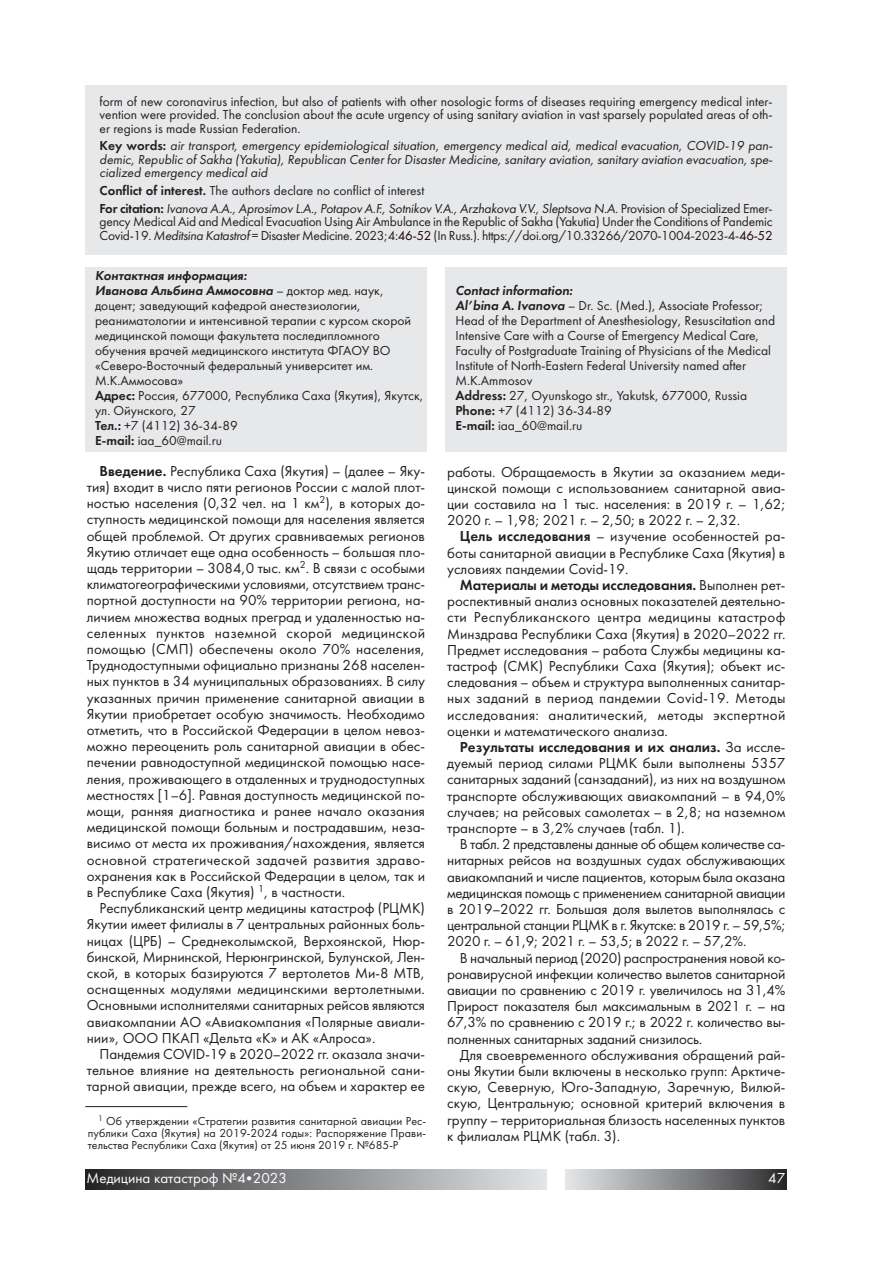
<style>
.page{position:relative;width:893px;height:1263px;background:#fff}
.page>*{position:absolute;margin:0;border:0;box-sizing:border-box;transform-origin:0 0}
.t1{font:15px/16.2px "Futura Book C";color:#231f20;text-align:justify}
.t2{font:15px "Futura Demi C";color:#231f20}
.t3{font:15px "Futura Book C";color:#fff}
.t4{font:13.5px/15px "Futura Book C";color:#231f20}
.t5{font:italic 13.5px/13.5px "Futura Book C";letter-spacing:-.015em;color:#231f20;text-align:justify}
.t6{font:italic 13.5px/15px "Futura Demi C";color:#231f20}
.t7{font:12px/12px "Futura Book C";color:#231f20;text-align:justify}
.s1{font-family:"Futura Demi C";font-style:normal}
.s2{font-style:normal}
.s3{font-style:italic}
.s4{color:#23010c}
.s5{font-family:"Futura Book C";font-style:normal}
.s6{font-family:"Futura Demi C"}
.s7{font-family:"Futura Demi C";font-style:italic}
.s8{font-family:"Futura Book C"}
</style>
<div class="page">
<div style="left:85px;top:1169px;width:461px;height:21px;background:linear-gradient(to right,#2b2b2d,#e5e6ea)"></div>
<div style="left:566px;top:1169px;width:221px;height:21px;background:linear-gradient(to right,#e5e7ea,#2e2e30)"></div>
<div style="left:85px;top:268px;width:341px;height:184px;background:#e7e8e9"></div>
<div style="left:445px;top:268px;width:342px;height:184px;background:#e7e8e9"></div>
<div style="left:85px;top:85px;width:702px;height:170px;background:#e7e8e9"></div>
<hr style="left:85px;top:1106px;width:102px;height:1px;background:#231f20">
<p class="t4" style="left:100px;top:94px;width:675px;line-height:13.5px;text-align:justify">form of new coronavirus infection, but also of patients with other nosologic forms of diseases requiring emergency medical inter&shy;vention were provided. The conclusion about the acute urgency of using sanitary aviation in vast sparsely populated areas of oth&shy;er regions is made Russian Federation.</p>
<p class="t5" style="left:100px;top:139px;width:674px"><span class="s1">Key words:</span> air transport, emergency epidemiological situation, emergency medical aid, medical evacuation, COVID-19 pan&shy;demic, Republic of Sakha (Yakutia), Republican Center for Disaster Medicine, sanitary aviation, sanitary aviation evacuation, spe&shy;cialized emergency medical aid</p>
<p class="t5" style="left:100px;top:182px;width:675px;line-height:17.7px"><span class="s1">Conflict of interest.</span> <span class="s2">The authors declare no conflict of interest<br></span><span class="s1">For citation:</span> Ivanova A.A., Aprosimov L.A., Potapov A.F., Sotnikov V.A., Arzhakova V.V., Sleptsova N.A. <span class="s2">Provision of Specialized Emer-</span></p>
<p class="t4" style="left:100px;top:215px;width:675px;line-height:13.5px">gency Medical Aid and Medical Evacuation Using Air Ambulance in the Republic of Sakha (Yakutia) Under the Conditions of Pandemic<br>Covid-19. <span class="s3">Meditsina Katastrof</span> = Disaster Medicine. 2023;4:<span class="s4">46-52</span> (In Russ.). https://doi.org/10.33266/2070-1004-2023-4-<span class="s4">46-52</span></p>
<p class="t6" style="left:95px;top:268px;width:290px">Контактная информация:<br>Иванова Альбина Аммосовна <span class="s5">– доктор мед. наук,</span></p>
<p class="t4" style="left:95px;top:298px;width:330px">доцент; заведующий кафедрой анестезиологии, реаниматологии и интенсивной терапии с курсом скорой медицинской помощи факультета последипломного обучения врачей медицинского института ФГАОУ ВО «Северо-Восточный федеральный университет им.<br>М.К.Аммосова»<br><span class="s6">Адрес:</span> Россия, 677000, Республика Саха (Якутия), Якутск, ул. Ойунского, 27<br><span class="s6">Тел.:</span> +7 (4112) 36-34-89<br><span class="s6">E-mail:</span> iaa_60@mail.ru</p>
<p class="t1" style="left:87px;top:462px;width:340px;text-indent:13px"><span class="s6">Введение.</span> Республика Саха (Якутия) – (далее – Яку&shy;тия) входит в число пяти регионов России с малой плот&shy;ностью населения (0,32 чел. на 1 км<sup>2</sup>), в которых до&shy;ступность медицинской помощи для населения является общей проблемой. От других сравниваемых регионов Якутию отличает еще одна особенность – большая пло&shy;щадь территории – 3084,0 тыс. км<sup>2</sup>. В связи с особыми климатогеографическими условиями, отсутствием транс&shy;портной доступности на 90% территории региона, на&shy;личием множества водных преград и удаленностью на&shy;селенных пунктов наземной скорой медицинской помощью (СМП) обеспечены около 70% населения, Труднодоступными официально признаны 268 населен&shy;ных пунктов в 34 муниципальных образованиях. В силу указанных причин применение санитарной авиации в Якутии приобретает особую значимость. Необходимо отметить, что в Российской Федерации в целом невоз&shy;можно переоценить роль санитарной авиации в обес&shy;печении равнодоступной медицинской помощью насе&shy;ления, проживающего в отдаленных и труднодоступных местностях [1–6]. Равная доступность медицинской по&shy;мощи, ранняя диагностика и ранее начало оказания медицинской помощи больным и пострадавшим, неза&shy;висимо от места их проживания/нахождения, является основной стратегической задачей развития здраво&shy;охранения как в Российской Федерации в целом, так и в Республике Саха (Якутия) <sup>1</sup>, в частности.</p>
<p class="t1" style="left:87px;top:900px;width:340px;text-indent:13px">Республиканский центр медицины катастроф (РЦМК)<br>Якутии имеет филиалы в 7 центральных районных боль&shy;ницах (ЦРБ) – Среднеколымской, Верхоянской, Нюр&shy;бинской, Мирнинской, Нерюнгринской, Булунской, Лен&shy;ской, в которых базируются 7 вертолетов Ми-8 МТВ, оснащенных модулями медицинскими вертолетными.<br>Основными исполнителями санитарных рейсов являются авиакомпании АО «Авиакомпания «Полярные авиали&shy;нии», ООО ПКАП «Дельта «К» и АК «Алроса».</p>
<p class="t1" style="left:87px;top:1046px;width:340px;text-indent:13px">Пандемия COVID-19 в 2020–2022 гг. оказала значи&shy;тельное влияние на деятельность региональной сани&shy;тарной авиации, прежде всего, на объем и характер ее</p>
<p class="t7" style="left:88px;top:1114px;width:340px;text-indent:10px"><sup>1</sup> Об утверждении «Стратегии развития санитарной авиации Рес&shy;публики Саха (Якутия) на 2019-2024 годы»: Распоряжение Прави&shy;тельства Республики Саха (Якутия) от 25 июня 2019 г. №685-Р</p>
<p class="t6" style="left:455px;top:283px;width:119px">Contact information:</p>
<p class="t4" style="left:455px;top:298px;width:321px"><span class="s7">Al’bina A. Ivanova</span> – Dr. Sc. (Med.), Associate Professor; Head of the Department of Anesthesiology, Resuscitation and Intensive Care with a Course of Emergency Medical Care, Faculty of Postgraduate Training of Physicians of the Medical Institute of North-Eastern Federal University named after M.K.Ammosov<br><span class="s6">Address:</span> 27, Oyunskogo str., Yakutsk, 677000, Russia <span class="s6">Phone:</span> +7 (4112) 36-34-89<br><span class="s6">E-mail:</span> iaa_60@mail.ru</p>
<p class="t1" style="left:447px;top:463px;width:340px">работы. Обращаемость в Якутии за оказанием меди&shy;цинской помощи с использованием санитарной авиа&shy;ции составила на 1 тыс. населения: в 2019 г. – 1,62; 2020 г. – 1,98; 2021 г. – 2,50; в 2022 г. – 2,32.</p>
<p class="t1" style="left:447px;top:528px;width:340px;text-indent:13px"><span class="s6">Цель исследования</span> – изучение особенностей ра&shy;боты санитарной авиации в Республике Саха (Якутия) в условиях пандемии Covid-19.</p>
<p class="t2" style="left:460px;top:576px;width:327px">Материалы и методы исследования. <span class="s8">Выполнен рет-</span></p>
<p class="t1" style="left:447px;top:593px;width:340px">роспективный анализ основных показателей деятельно&shy;сти Республиканского центра медицины катастроф Минздрава Республики Саха (Якутия) в 2020–2022 гг.<br>Предмет исследования – работа Службы медицины ка&shy;тастроф (СМК) Республики Саха (Якутия); объект ис&shy;следования – объем и структура выполненных санитар&shy;ных заданий в период пандемии Covid-19. Методы исследования: аналитический, методы экспертной оценки и математического анализа.</p>
<p class="t2" style="left:460px;top:738px;width:327px">Результаты исследования и их анализ. <span class="s8">За иссле-</span></p>
<p class="t1" style="left:447px;top:755px;width:340px">дуемый период силами РЦМК были выполнены 5357 санитарных заданий (санзаданий), из них на воздушном транспорте обслуживающих авиакомпаний – в 94,0% случаев; на рейсовых самолетах – в 2,8; на наземном транспорте – в 3,2% случаев (табл. 1).</p>
<p class="t1" style="left:447px;top:836px;width:340px;text-indent:13px">В табл. 2 представлены данные об общем количестве са&shy;нитарных рейсов на воздушных судах обслуживающих авиакомпаний и числе пациентов, которым была оказана медицинская помощь с применением санитарной авиации в 2019–2022 гг. Большая доля вылетов выполнялась с центральной станции РЦМК в г. Якутске: в 2019 г. – 59,5%; 2020 г. – 61,9; 2021 г. – 53,5; в 2022 г. – 57,2%.</p>
<p class="t1" style="left:447px;top:949px;width:340px;text-indent:13px">В начальный период (2020) распространения новой ко&shy;ронавирусной инфекции количество вылетов санитарной авиации по сравнению с 2019 г. увеличилось на 31,4% Прирост показателя был максимальным в 2021 г. – на 67,3% по сравнению с 2019 г.; в 2022 г. количество вы&shy;полненных санитарных заданий снизилось.</p>
<p class="t1" style="left:447px;top:1046px;width:340px;text-indent:13px">Для своевременного обслуживания обращений рай&shy;оны Якутии были включены в несколько групп: Арктиче&shy;скую, Северную, Юго-Западную, Заречную, Вилюй&shy;скую, Центральную; основной критерий включения в группу – территориальная близость населенных пунктов к филиалам РЦМК (табл. 3).</p>
<p class="t3" style="left:87px;top:1169px;width:202px">Медицина катастроф №4•2023</p>
<p class="t3" style="left:768px;top:1169px;width:19px">47</p>
</div>
